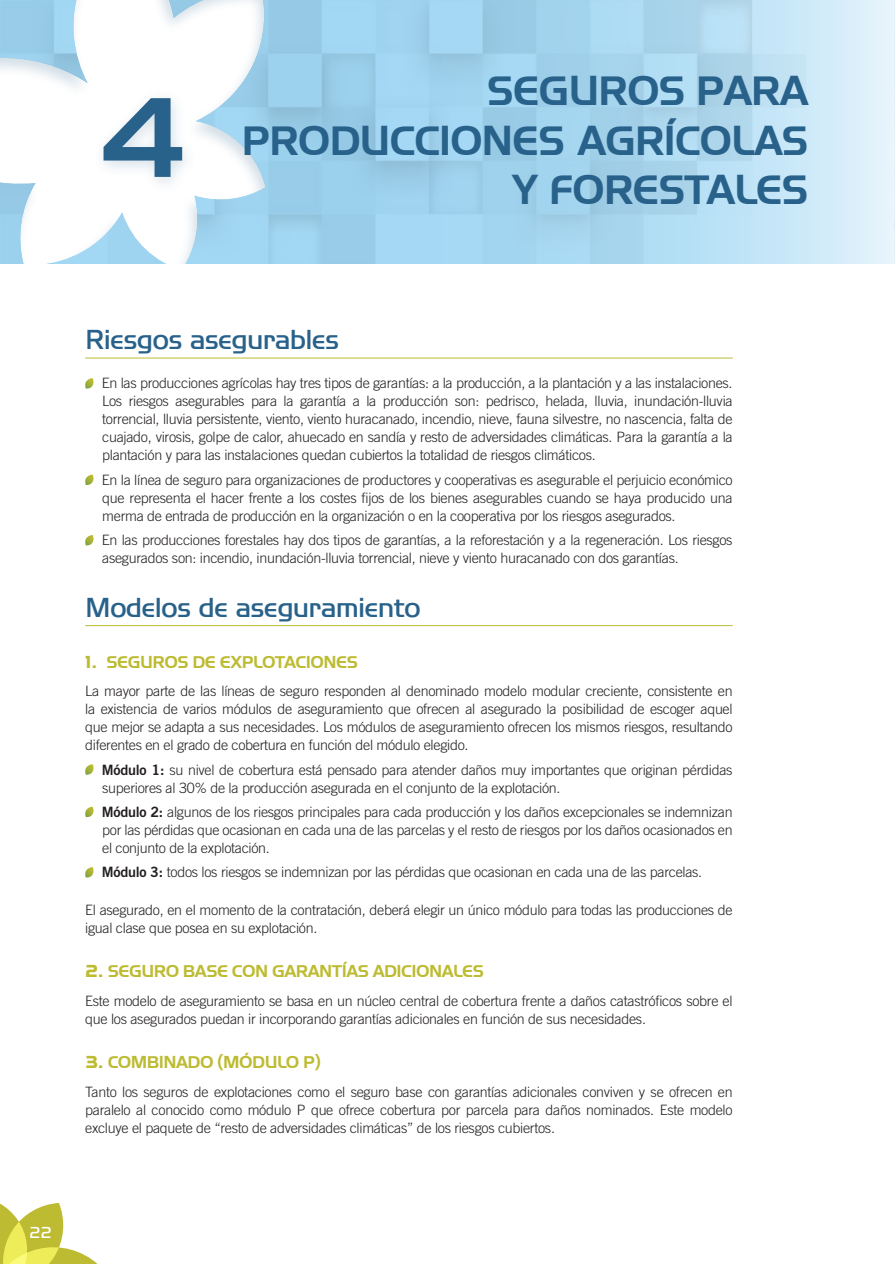
<style>
.page{position:relative;width:895px;height:1264px;background:#fff}
.page>*{position:absolute;margin:0;border:0;box-sizing:border-box;transform-origin:0 0}
.Capitulo{font:700 118.5px "Handel Gothic ITCW02";color:#28618a}
.Capitulo-2{font:700 43.5px/49.5px "Handel Gothic ITCW02";letter-spacing:-.03em;color:#28618a;text-align:right}
.Apartado_1{font:500 28.5px "Handel Gothic ITCW02";letter-spacing:-.03em;color:#28618a}
.Apartado_2{font:700 18px "Handel Gothic ITCW02";letter-spacing:-.03em;color:#bdbb31}
.t1{font:500 16.5px "Handel Gothic ITCW02";color:#fff}
.texto_viñeta_hojas{font:300 14.25px/18px "Trade Gothic LT Std";letter-spacing:-.02em;color:#231f20;text-align:justify}
.texto{font:300 14.25px/18px "Trade Gothic LT Std";letter-spacing:-.02em;color:#231f20;text-align:justify}
.texto_despues{font:300 14.25px/18px "Trade Gothic LT Std";letter-spacing:-.02em;color:#231f20}
.s1{font-weight:800}
.s2{font-family:"Trade Gothic LT Std Bd 2";font-weight:400}
</style>
<div class="page">
<div style="left:0;top:0;width:894px;height:263px;background:linear-gradient(to bottom,#daeffa,#daeffa)"></div>
<img style="left:267px;top:0;width:538px;height:263px">
<div style="left:0;top:0;width:267px;height:264px;background:#28618a;opacity:.21"></div>
<img style="left:893px;top:1px;width:1px;height:262px">
<div style="left:91px;top:87px;width:107px;height:107px;background:#28618a;opacity:.2"></div>
<hr style="left:85px;top:357px;width:647px;height:1px;background:#bdbb31">
<hr style="left:85px;top:625px;width:647px;height:1px;background:#bdbb31">
<svg style="left:85px;top:378px;width:9px;height:10px"></svg>
<svg style="left:85px;top:474px;width:9px;height:11px"></svg>
<svg style="left:85px;top:535px;width:9px;height:10px"></svg>
<svg style="left:85px;top:764px;width:9px;height:10px"></svg>
<svg style="left:85px;top:806px;width:9px;height:11px"></svg>
<svg style="left:85px;top:867px;width:9px;height:10px"></svg>
<svg style="left:0;top:1203px;width:98px;height:61px"></svg>
<p class="Capitulo" style="left:100px;top:69px;width:86px">4</p>
<p class="Capitulo-2" style="left:241px;top:64px;width:568px">SEGUROS PARA<br>PRODUCCIONES AGRÍCOLAS<br>Y FORESTALES</p>
<p class="Apartado_1" style="left:85px;top:324px;width:255px">Riesgos asegurables</p>
<p class="texto_viñeta_hojas" style="left:102px;top:374px;width:632px">En las producciones agrícolas hay tres tipos de garantías: a la producción, a la plantación y a las instalaciones.<br>Los riesgos asegurables para la garantía a la producción son: pedrisco, helada, lluvia, inundación-lluvia torrencial, lluvia persistente, viento, viento huracanado, incendio, nieve, fauna silvestre, no nascencia, falta de cuajado, virosis, golpe de calor, ahuecado en sandía y resto de adversidades climáticas. Para la garantía a la plantación y para las instalaciones quedan cubiertos la totalidad de riesgos climáticos.</p>
<p class="texto_viñeta_hojas" style="left:102px;top:470px;width:632px">En la línea de seguro para organizaciones de productores y cooperativas es asegurable el perjuicio económico que representa el hacer frente a los costes fijos de los bienes asegurables cuando se haya producido una merma de entrada de producción en la organización o en la cooperativa por los riesgos asegurados.</p>
<p class="texto_viñeta_hojas" style="left:102px;top:531px;width:632px">En las producciones forestales hay dos tipos de garantías, a la reforestación y a la regeneración. Los riesgos asegurados son: incendio, inundación-lluvia torrencial, nieve y viento huracanado con dos garantías.</p>
<p class="Apartado_1" style="left:85px;top:591px;width:337px">Modelos de aseguramiento</p>
<p class="Apartado_2" style="left:85px;top:651px;width:274px"><span class="s1">1.</span> SEGUROS DE EXPLOTACIONES</p>
<p class="texto" style="left:85px;top:682px;width:648px">La mayor parte de las líneas de seguro responden al denominado modelo modular creciente, consistente en la existencia de varios módulos de aseguramiento que ofrecen al asegurado la posibilidad de escoger aquel que mejor se adapta a sus necesidades. Los módulos de aseguramiento ofrecen los mismos riesgos, resultando diferentes en el grado de cobertura en función del módulo elegido.</p>
<p class="texto_viñeta_hojas" style="left:102px;top:760px;width:632px"><span class="s2">Módulo 1:</span> su nivel de cobertura está pensado para atender daños muy importantes que originan pérdidas superiores al 30% de la producción asegurada en el conjunto de la explotación.</p>
<p class="texto_viñeta_hojas" style="left:102px;top:802px;width:632px"><span class="s2">Módulo 2:</span> algunos de los riesgos principales para cada producción y los daños excepcionales se indemnizan por las pérdidas que ocasionan en cada una de las parcelas y el resto de riesgos por los daños ocasionados en el conjunto de la explotación.</p>
<p class="texto_viñeta_hojas" style="left:102px;top:863px;width:601px"><span class="s2">Módulo 3:</span> todos los riesgos se indemnizan por las pérdidas que ocasionan en cada una de las parcelas.</p>
<p class="texto_despues" style="left:85px;top:900px;width:648px">El asegurado, en el momento de la contratación, deberá elegir un único módulo para todas las producciones de igual clase que posea en su explotación.</p>
<p class="Apartado_2" style="left:85px;top:960px;width:400px"><span class="s1">2.</span> SEGURO BASE CON GARANTÍAS ADICIONALES</p>
<p class="texto" style="left:85px;top:991px;width:648px">Este modelo de aseguramiento se basa en un núcleo central de cobertura frente a daños catastróficos sobre el que los asegurados puedan ir incorporando garantías adicionales en función de sus necesidades.</p>
<p class="Apartado_2" style="left:85px;top:1051px;width:237px"><span class="s1">3.</span> COMBINADO (MÓDULO P)</p>
<p class="texto" style="left:85px;top:1082px;width:648px">Tanto los seguros de explotaciones como el seguro base con garantías adicionales conviven y se ofrecen en paralelo al conocido como módulo P que ofrece cobertura por parcela para daños nominados. Este modelo excluye el paquete de “resto de adversidades climáticas” de los riesgos cubiertos.</p>
<p class="t1" style="left:29px;top:1222px;width:24px">22</p>
</div>
